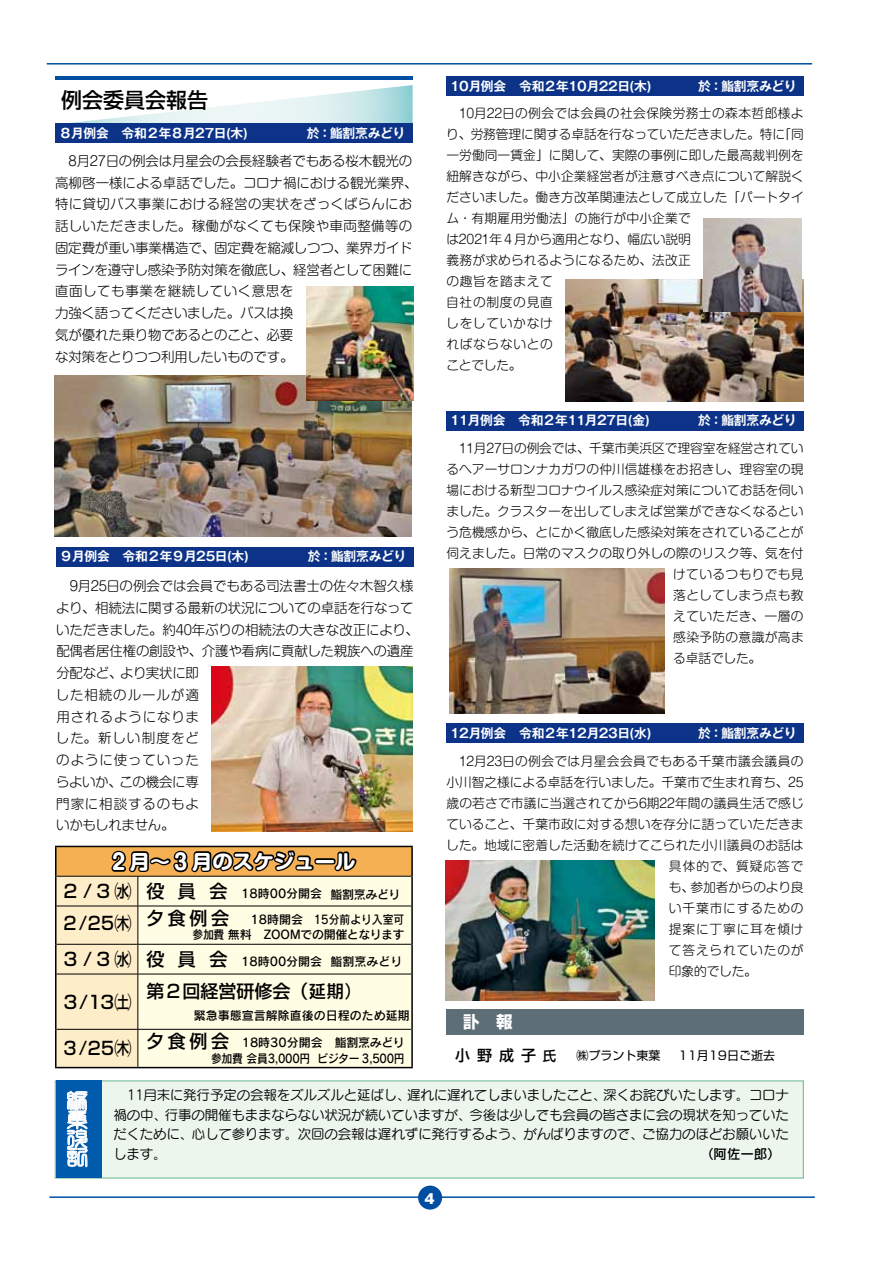
<style>
.page{position:relative;width:893px;height:1263px;background:#fff}
.page>*{position:absolute;margin:0;border:0;box-sizing:border-box;transform-origin:0 0}
.t1{font:500 21px "Shin Go Pro";color:#000}
.t2{font:700 19.5px "Shin M Go Pro";color:#fff;scale:1.05 1}
.t3{font:700 18.9px "Hakusyu Tensyo";color:#fff;scale:1.22 1}
.t4{font:500 18px "Shin Go Pro";color:#000}
.t5{font:700 16.5px "Shin Go Pro";color:#fff}
.t6{font:300 13.5px/21.8px "Shin M Go Pro";letter-spacing:-.01em;color:#000}
.t7{font:13.5px/19.5px "Seurat Pro M";letter-spacing:-.015em;color:#000;text-align:justify}
.t8{font:13.5px "Seurat Pro DB";color:#000}
.t9{font:800 13.5px "Gothic MB101 Pro";color:#fff}
.t10{font:300 12.75px/21px "Shin M Go Pro";letter-spacing:.005em;color:#000}
.t11{font:700 12.75px "Gothic MB101 Pro De";letter-spacing:-.035em;color:#fff}
.t12{font:300 12.75px "Shin M Go Pro";letter-spacing:.03em;color:#000}
.t13{font:300 12.75px "Shin M Go Pro";letter-spacing:.025em;color:#000}
.t14{font:300 12.75px "Shin M Go Pro";letter-spacing:.06em;color:#000}
.t15{font:300 12.75px "Shin M Go Pro";letter-spacing:-.015em;color:#000}
.t16{font:300 12.75px "Shin M Go Pro";letter-spacing:.075em;color:#000}
.t17{font:300 12.75px "Shin M Go Pro";letter-spacing:.065em;color:#000}
.t18{font:12px/25.7px "Rodin Pro DB";color:#000}
.t19{font:12px/15.6px "Rodin Pro DB";letter-spacing:-.025em;color:#000;text-align:right}
.t20{font:12px "Shin Go Pro";color:#000}
.t21{font:12px "Rodin Pro DB";letter-spacing:-.025em;color:#000;scale:.9 1}
.s1{font-size:21.45px}
.s2{font-family:"Shin Go Pro";font-weight:500;font-size:18px}
.s3{font-family:"Rodin Pro DB";font-weight:400}
.s4{font-weight:500;font-size:15px}
.s5{font-weight:500;font-size:13.5px}
</style>
<div class="page">
<hr style="left:47px;top:63px;width:765px;height:2px;background:#004ea2">
<hr style="left:49px;top:1196px;width:766px;height:2px;background:#004ea2">
<div style="left:418px;top:1185px;width:24px;height:24px;background:#004ea2;border-radius:50%"></div>
<div style="left:55px;top:1080px;width:749px;height:98px;background:#ecf6ed"></div>
<div style="left:56px;top:846px;width:356px;height:30px;background:#c08a41"></div>
<div style="left:56px;top:1029px;width:82px;height:38px;background:#feedc9"></div>
<div style="left:138px;top:1029px;width:274px;height:38px;background:#fffde4"></div>
<hr style="left:57px;top:1029px;width:81px;height:1px;background:#000">
<hr style="left:138px;top:1029px;width:273px;height:1px;background:#000">
<hr style="left:138px;top:1029px;width:1px;height:38px;background:#000">
<hr style="left:55px;top:846px;width:83px;height:1px;background:#000">
<hr style="left:55px;top:847px;width:2px;height:29px;background:#000">
<hr style="left:138px;top:846px;width:275px;height:1px;background:#000">
<hr style="left:411px;top:847px;width:2px;height:29px;background:#000">
<hr style="left:55px;top:876px;width:2px;height:30px;background:#000">
<hr style="left:411px;top:876px;width:2px;height:30px;background:#000">
<hr style="left:55px;top:906px;width:2px;height:38px;background:#000">
<hr style="left:411px;top:906px;width:2px;height:38px;background:#000">
<hr style="left:55px;top:944px;width:2px;height:30px;background:#000">
<hr style="left:411px;top:944px;width:2px;height:30px;background:#000">
<hr style="left:55px;top:974px;width:2px;height:55px;background:#000">
<hr style="left:411px;top:974px;width:2px;height:55px;background:#000">
<hr style="left:55px;top:1029px;width:2px;height:38px;background:#000">
<hr style="left:411px;top:1029px;width:2px;height:38px;background:#000">
<hr style="left:55px;top:1067px;width:83px;height:1px;background:#000">
<hr style="left:138px;top:1067px;width:275px;height:1px;background:#000">
<svg style="left:56px;top:848px;width:356px;height:181px;background:#eadebe"></svg>
<div style="left:56px;top:1080px;width:46px;height:98px;background:#005bac"></div>
<hr style="left:55px;top:77px;width:357px;height:3px;background:#004ea2">
<svg style="left:70px;top:85px;width:343px;height:40px"></svg>
<div style="left:55px;top:123px;width:357px;height:20px;background:#0c3388"></div>
<div style="left:446px;top:77px;width:358px;height:19px;background:#0c3388"></div>
<div style="left:446px;top:411px;width:358px;height:19px;background:#0c3388"></div>
<div style="left:56px;top:547px;width:357px;height:19px;background:#0c3388"></div>
<div style="left:446px;top:724px;width:358px;height:19px;background:#0c3388"></div>
<div style="left:446px;top:1009px;width:358px;height:26px;background:#5d6e77"></div>
<img style="left:54px;top:375px;width:358px;height:162px">
<img style="left:306px;top:286px;width:108px;height:114px">
<img style="left:212px;top:667px;width:200px;height:164px">
<img style="left:566px;top:279px;width:237px;height:122px">
<img style="left:704px;top:218px;width:97px;height:93px">
<img style="left:446px;top:861px;width:209px;height:139px">
<img style="left:449px;top:568px;width:216px;height:145px">
<svg style="left:67px;top:1091px;width:20px;height:76px;background:#a9c7e2"></svg>
<h1 class="t1" style="left:61px;top:82px;width:149px">例会委員会報告</h1>
<p class="t11" style="left:59px;top:122px;width:203px">８月例会　令和２年８月27日(木)　</p>
<p class="t11" style="left:307px;top:122px;width:100px">於：鮨割烹みどり</p>
<p class="t6" style="left:55px;top:148px;width:364px;text-indent:14px">8月27日の例会は月星会の会長経験者でもある桜木観光の高柳啓一様による卓話でした。コロナ禍における観光業界、特に貸切バス事業における経営の実状をざっくばらんにお話しいただきました。稼働がなくても保険や車両整備等の固定費が重い事業構造で、固定費を縮減しつつ、業界ガイドラインを遵守し感染予防対策を徹底し、経営者として困難に直面しても事業を継続していく意思を<br>力強く語ってくださいました。バスは換<br>気が優れた乗り物であるとのこと、必要<br>な対策をとりつつ利用したいものです。</p>
<p class="t11" style="left:60px;top:546px;width:190px">９月例会　令和２年９月25日(木)</p>
<p class="t11" style="left:308px;top:546px;width:100px">於：鮨割烹みどり</p>
<p class="t6" style="left:56px;top:573px;width:364px;text-indent:14px">9月25日の例会では会員でもある司法書士の佐々木智久様より、相続法に関する最新の状況についての卓話を行なっていただきました。約40年ぶりの相続法の大きな改正により、配偶者居住権の創設や、介護や看病に貢献した親族への遺産分配など、より実状に即<br>した相続のルールが適<br>用されるようになりま<br>した。新しい制度をど<br>のように使っていった<br>らよいか、この機会に専<br>門家に相談するのもよ<br>いかもしれません。</p>
<h2 class="t2" style="left:112px;top:845px;width:234px"><span class="s1">2</span> 月～<span class="s1">３</span>月のスケジュール</h2>
<p class="t18" style="left:62px;top:880px;width:344px"><span class="s2">２ / 3 ㈬ 役 員 会</span> 18時00分開会 鮨割烹みどり<br><span class="s2">２/25㈭ 夕食例会</span> 18時開会　15分前より入室可</p>
<p class="t21" style="left:192px;top:927px;width:237px">参加費無料　ZOOMでの開催となります</p>
<p class="t18" style="left:62px;top:948px;width:343px"><span class="s2">３ / 3 ㈬ 役 員 会</span> 18時00分開会 鮨割烹みどり</p>
<h3 class="t4" style="left:62px;top:987px;width:72px">３/13㈯</h3>
<h3 class="t4" style="left:146px;top:976px;width:217px">第２回経営研修会（<span class="s3">延期）</span></h3>
<p class="t18" style="left:194px;top:1002px;width:217px">緊急事態宣言解除直後の日程のため延期</p>
<p class="t19" style="left:62px;top:1034px;width:345px"><span class="s2">３/25㈭ 夕食例会</span> 18時30分開会　鮨割烹みどり参加費会員3,000円 ビジター 3,500円</p>
<p class="t11" style="left:450px;top:75px;width:215px">10月例会　令和２年10月22日(木)　</p>
<p class="t11" style="left:698px;top:75px;width:100px">於：鮨割烹みどり</p>
<p class="t10" style="left:446px;top:102px;width:359px;text-indent:13px">10月22日の例会では会員の社会保険労務士の森本哲郎様より、労務管理に関する卓話を行なっていただきました。特に「同一労働同一賃金」に関して、実際の事例に即した最高裁判例を紐解きながら、中小企業経営者が注意すべき点について解説くださいました。働き方改革関連法として成立した「パートタイム・有期雇用労働法」の施行が中小企業で<br>は2021年４月から適用となり、幅広い説明<br>義務が求められるようになるため、法改正<br>の趣旨を踏まえて<br>自社の制度の見直<br>しをしていかなけ<br>ればならないとの<br>ことでした。</p>
<p class="t11" style="left:450px;top:410px;width:213px">11月例会　令和２年11月27日(金)　</p>
<p class="t11" style="left:698px;top:410px;width:100px">於：鮨割烹みどり</p>
<p class="t10" style="left:459px;top:436px;width:346px">11月27日の例会では、千葉市美浜区で理容室を経営されてい</p>
<p class="t10" style="left:446px;top:457px;width:359px">るヘアーサロンナカガワの仲川信雄様をお招きし、理容室の現</p>
<p class="t10" style="left:446px;top:478px;width:359px">場における新型コロナウイルス感染症対策についてお話を伺い</p>
<p class="t10" style="left:446px;top:499px;width:359px">ました。クラスターを出してしまえば営業ができなくなるとい</p>
<p class="t10" style="left:446px;top:520px;width:359px">う危機感から、とにかく徹底した感染対策をされていることが</p>
<p class="t10" style="left:446px;top:541px;width:359px">伺えました。日常のマスクの取り外しの際のリスク等、気を付</p>
<p class="t12" style="left:673px;top:564px;width:132px">けているつもりでも見</p>
<p class="t13" style="left:673px;top:585px;width:132px">落としてしまう点も教</p>
<p class="t12" style="left:673px;top:606px;width:132px">えていただき、一層の</p>
<p class="t13" style="left:673px;top:627px;width:132px">感染予防の意識が高ま</p>
<p class="t10" style="left:673px;top:646px;width:90px">る卓話でした。</p>
<p class="t11" style="left:450px;top:722px;width:215px">12月例会　令和２年12月23日(水)　</p>
<p class="t11" style="left:698px;top:722px;width:100px">於：鮨割烹みどり</p>
<p class="t12" style="left:459px;top:750px;width:346px">12月23日の例会では月星会会員でもある千葉市議会議員の</p>
<p class="t10" style="left:446px;top:770px;width:359px">小川智之様による卓話を行いました。千葉市で生まれ育ち、25</p>
<p class="t10" style="left:446px;top:791px;width:359px">歳の若さで市議に当選されてから6期22年間の議員生活で感じ</p>
<p class="t10" style="left:446px;top:812px;width:359px">ていること、千葉市政に対する想いを存分に語っていただきま</p>
<p class="t10" style="left:446px;top:833px;width:359px">した。地域に密着した活動を続けてこられた小川議員のお話は</p>
<p class="t16" style="left:669px;top:855px;width:136px">具体的で、質疑応答で</p>
<p class="t15" style="left:669px;top:876px;width:136px">も、参加者からのより良</p>
<p class="t14" style="left:669px;top:897px;width:136px">い千葉市にするための</p>
<p class="t14" style="left:669px;top:918px;width:136px">提案に丁寧に耳を傾け</p>
<p class="t17" style="left:669px;top:939px;width:136px">て答えられていたのが</p>
<p class="t10" style="left:669px;top:959px;width:90px">印象的でした。</p>
<p class="t5" style="left:463px;top:1009px;width:51px">訃　報</p>
<p class="t20" style="left:455px;top:1046px;width:321px"><span class="s4">小野成子</span><span class="s5">氏　</span>㈱プラント東葉　 11月19日ご逝去</p>
<h3 class="t3" style="left:66px;top:1110px;width:20px">ߵ</h3>
<p class="t7" style="left:113px;top:1085px;width:677px;text-indent:14px">11月末に発行予定の会報をズルズルと延ばし、遅れに遅れてしまいましたこと、深くお詫びいたします。コロナ禍の中、行事の開催もままならない状況が続いていますが、今後は少しでも会員の皆さまに会の現状を知っていただくために、心して参ります。次回の会報は遅れずに発行するよう、がんばりますので、ご協力のほどお願いいたします。　　</p>
<p class="t8" style="left:700px;top:1145px;width:82px">（阿佐一郎）</p>
<p class="t9" style="left:425px;top:1187px;width:12px">4</p>
</div>
